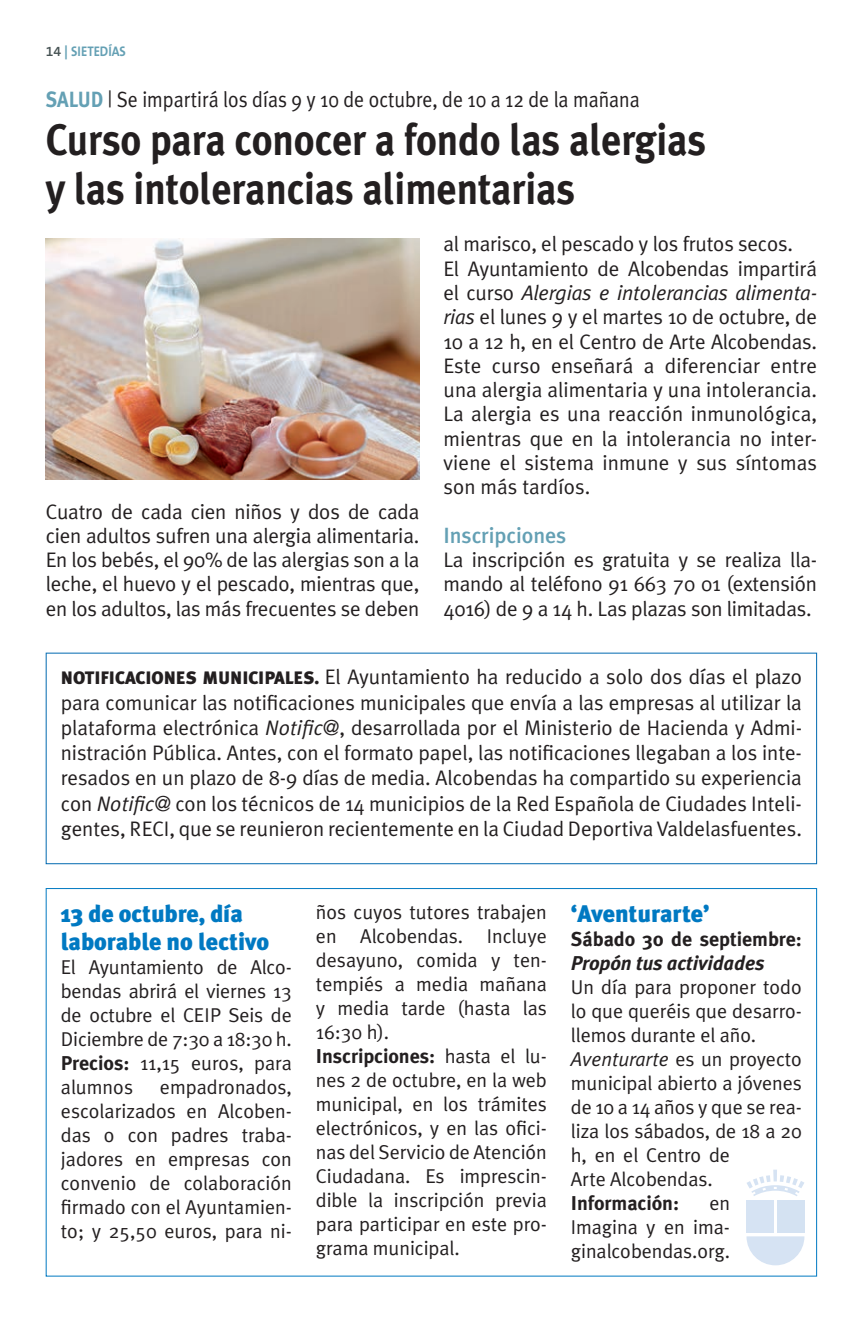
<style>
.page{position:relative;width:845px;height:1321px;background:#fff}
.page>*{position:absolute;margin:0;border:0;box-sizing:border-box;transform-origin:0 0}
.t1{font:700 44px/48px "Meta Plus";letter-spacing:-.005em;color:#231f20;scale:.9 1}
.t2{font:900 24px/28px "Meta Plus";letter-spacing:-.005em;color:#0079c2}
.t3{font:22px "Meta Plus Normal";color:#231f20;scale:.9 1}
.t4{font:500 22px "Meta Plus";letter-spacing:-.005em;color:#64a0b4}
.t5{font:21px/24.2px "Meta Plus Normal";letter-spacing:-.005em;color:#231f20;text-align:justify}
.t6{font:20px/24px "Meta Plus Normal";letter-spacing:-.005em;color:#231f20;text-align:justify}
.t7{font:700 20px "Meta Plus";letter-spacing:-.005em;color:#231f20}
.t8{font:italic 700 20px "Meta Plus";letter-spacing:-.005em;color:#231f20}
.t9{font:700 14px "The Sans B7";color:#64a0b4}
.s1{font-family:"The Sans B6";font-weight:600;color:#475354}
.s2{font-family:"Meta Plus";font-weight:700;color:#64a0b4}
.s3{font-style:italic}
.s4{font-family:"Meta Plus";font-weight:900;font-size:18px}
.s5{font-family:"Meta Plus";font-weight:700}
.s6{font-family:"Meta Plus Normal";font-weight:400}
</style>
<div class="page">
<img style="left:46px;top:238px;width:373px;height:241px">
<svg style="left:46px;top:652px;width:771px;height:212px"></svg>
<svg style="left:46px;top:888px;width:771px;height:388px"></svg>
<div style="left:746px;top:1200px;width:27px;height:32px;background:#d6e3f3"></div>
<svg style="left:773px;top:1169px;width:4px;height:6px"></svg>
<svg style="left:746px;top:1175px;width:58px;height:21px"></svg>
<svg style="left:746px;top:1236px;width:58px;height:29px"></svg>
<div style="left:777px;top:1200px;width:27px;height:32px;background:#d4e2f2"></div>
<p class="t9" style="left:46px;top:44px;width:82px"><span class="s1">14</span> | SIETEDÍAS</p>
<p class="t3" style="left:46px;top:87px;width:661px"><span class="s2">SALUD</span> | Se impartirá los días 9 y 10 de octubre, de 10 a 12 de la mañana</p>
<h1 class="t1" style="left:46px;top:116px;width:735px">Curso para conocer a fondo las alergias y las intolerancias alimentarias</h1>
<p class="t5" style="left:46px;top:499px;width:375px">Cuatro de cada cien niños y dos de cada cien adultos sufren una alergia alimentaria.<br>En los bebés, el 90% de las alergias son a la leche, el huevo y el pescado, mientras que, en los adultos, las más frecuentes se deben</p>
<p class="t5" style="left:443px;top:232px;width:375px;text-align:left">al marisco, el pescado y los frutos secos.<br>El Ayuntamiento de Alcobendas impartirá el curso <span class="s3">Alergias e intolerancias alimenta&shy;rias</span> el lunes 9 y el martes 10 de octubre, de 10 a 12 h, en el Centro de Arte Alcobendas.<br>Este curso enseñará a diferenciar entre una alergia alimentaria y una intolerancia.<br>La alergia es una reacción inmunológica, mientras que en la intolerancia no inter&shy;viene el sistema inmune y sus síntomas son más tardíos.</p>
<p class="t4" style="left:443px;top:522px;width:125px">Inscripciones</p>
<p class="t5" style="left:443px;top:547px;width:375px">La inscripción es gratuita y se realiza lla&shy;mando al teléfono 91 663 70 01 (extensión 4016) de 9 a 14 h. Las plazas son limitadas.</p>
<p class="t5" style="left:61px;top:664px;width:742px;line-height:25.2px"><span class="s4">NOTIFICACIONES MUNICIPALES.</span> El Ayuntamiento ha reducido a solo dos días el plazo para comunicar las notificaciones municipales que envía a las empresas al utilizar la plataforma electrónica <span class="s3">Notific@</span>, desarrollada por el Ministerio de Hacienda y Admi&shy;nistración Pública. Antes, con el formato papel, las notificaciones llegaban a los inte&shy;resados en un plazo de 8-9 días de media. Alcobendas ha compartido su experiencia con <span class="s3">Notific@</span> con los técnicos de 14 municipios de la Red Española de Ciudades Inteli&shy;gentes, RECI, que se reunieron recientemente en la Ciudad Deportiva Valdelasfuentes.</p>
<p class="t2" style="left:61px;top:899px;width:210px">13 de octubre, día laborable no lectivo</p>
<p class="t6" style="left:61px;top:954px;width:232px">El Ayuntamiento de Alco&shy;bendas abrirá el viernes 13 de octubre el CEIP Seis de Diciembre de 7:30 a 18:30 h.<br><span class="s5">Precios:</span> 11,15 euros, para alumnos</p>
<p class="t6" style="left:61px;top:1074px;width:232px;text-indent:99px">empadronados, escolarizados en Alcoben&shy;das o con padres traba&shy;jadores en empresas con convenio de colaboración firmado con el Ayuntamien&shy;to; y 25,50 euros, para ni-</p>
<p class="t6" style="left:316px;top:899px;width:232px">ños cuyos tutores trabajen en Alcobendas. Incluye desayuno, comida y ten&shy;tempiés a media mañana y media tarde (hasta las 16:30 h).</p>
<p class="t7" style="left:316px;top:1044px;width:232px">Inscripciones: <span class="s6">hasta el lu-</span></p>
<p class="t6" style="left:316px;top:1067px;width:232px">nes 2 de octubre, en la web municipal, en los trámites electrónicos, y en las ofici&shy;nas del Servicio de Atención Ciudadana. Es imprescin&shy;dible la inscripción previa para participar en este pro&shy;grama municipal.</p>
<p class="t2" style="left:571px;top:899px;width:140px">‘Aventurarte’</p>
<p class="t7" style="left:571px;top:926px;width:232px">Sábado 30 de septiembre:</p>
<p class="t8" style="left:571px;top:950px;width:195px">Propón tus actividades</p>
<p class="t6" style="left:571px;top:974px;width:232px;text-align:left">Un día para proponer todo lo que queréis que desarro&shy;llemos durante el año.<br><span class="s3">Aventurarte</span> es un proyecto municipal abierto a jóvenes de 10 a 14 años y que se rea&shy;liza los sábados, de 18 a 20 h, en el Centro de<br>Arte Alcobendas.</p>
<p class="t7" style="left:571px;top:1190px;width:110px">Información:</p>
<p class="t6" style="left:571px;top:1190px;width:161px;text-indent:138px">en Imagina y en ima&shy;ginalcobendas.org.</p>
</div>
